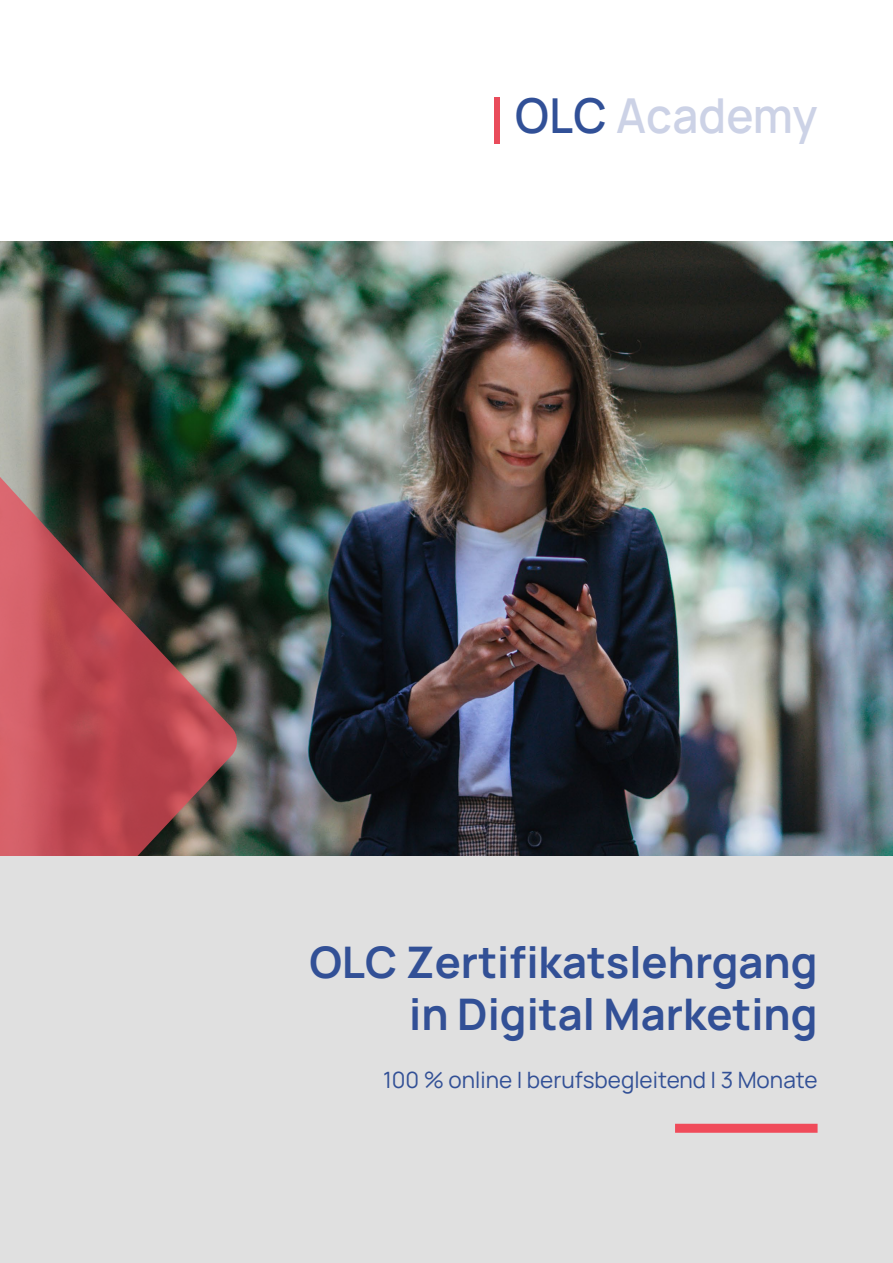
<style>
.page{position:relative;width:893px;height:1263px;background:#fff}
.page>*{position:absolute;margin:0;border:0;box-sizing:border-box;transform-origin:0 0}
.t1{font:600 48.15px "Manrope";letter-spacing:.005em;color:#ccd2e6;scale:.95 1}
.t2{font:700 43.5px/52.2px "Manrope";color:#325096;text-align:right}
.t3{font:22.5px "Manrope";color:#325096}
.s1{color:#315097}
</style>
<div class="page">
<img style="left:0;top:242px;width:893px;height:614px">
<svg style="left:0;top:464px;width:239px;height:392px;background:#89484a"></svg>
<div style="left:0;top:856px;width:893px;height:407px;background:#e0e0e0"></div>
<div style="left:675px;top:1124px;width:143px;height:9px;background:#f04b5a"></div>
<div style="left:494px;top:97px;width:6px;height:47px;background:#e94c5b"></div>
<p class="t1" style="left:515px;top:82px;width:319px"><span class="s1">OLC</span> Academy</p>
<p class="t2" style="left:309px;top:934px;width:510px">OLC Zertifikatslehrgang in Digital Marketing</p>
<p class="t3" style="left:383px;top:1064px;width:436px">100 % online | berufsbegleitend | 3 Monate</p>
</div>
